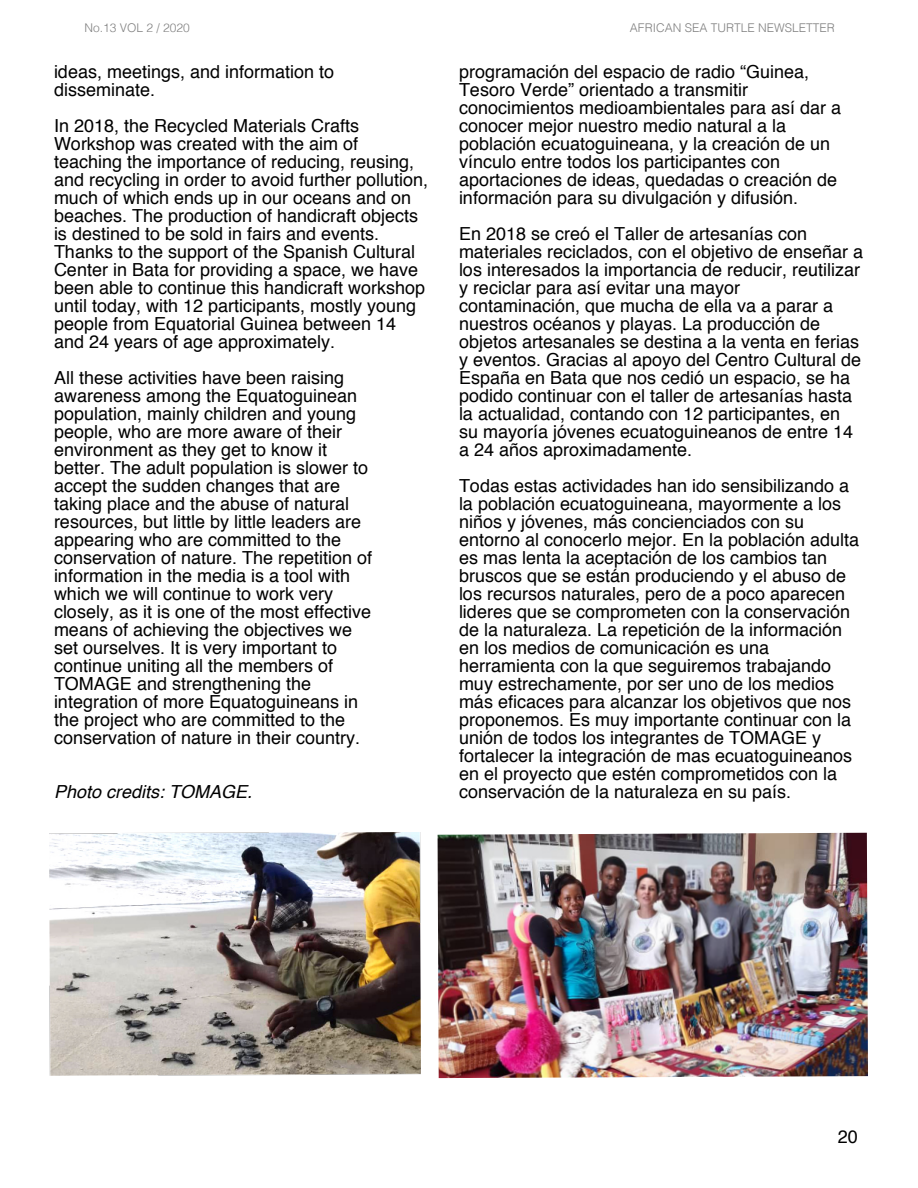
<style>
.page{position:relative;width:918px;height:1188px;background:#fff}
.page>*{position:absolute;margin:0;border:0;box-sizing:border-box;transform-origin:0 0}
.t1{font:18px/18px "Helvetica";color:#000}
.t2{font:italic 18px "Helvetica";color:#000}
.t3{font:300 12px "Helvetica";color:#808080}
</style>
<div class="page">
<img style="left:50px;top:833px;width:370px;height:242px">
<img style="left:438px;top:833px;width:430px;height:245px">
<p class="t3" style="left:84px;top:23px;width:107px">No.13 VOL 2 / 2020</p>
<p class="t3" style="left:630px;top:23px;width:206px">AFRICAN SEA TURTLE NEWSLETTER</p>
<p class="t1" style="left:54px;top:63px;width:282px">ideas, meetings, and information to disseminate.</p>
<p class="t1" style="left:54px;top:117px;width:376px">In 2018, the Recycled Materials Crafts Workshop was created with the aim of teaching the importance of reducing, reusing, and recycling in order to avoid further pollution, much of which ends up in our oceans and on beaches. The production of handicraft objects is destined to be sold in fairs and events.<br>Thanks to the support of the Spanish Cultural Center in Bata for providing a space, we have been able to continue this handicraft workshop until today, with 12 participants, mostly young people from Equatorial Guinea between 14 and 24 years of age approximately.</p>
<p class="t1" style="left:54px;top:369px;width:320px">All these activities have been raising awareness among the Equatoguinean population, mainly children and young people, who are more aware of their environment as they get to know it better. The adult population is slower to accept the sudden changes that are taking place and the abuse of natural resources, but little by little leaders are appearing who are committed to the conservation of nature. The repetition of information in the media is a tool with which we will continue to work very closely, as it is one of the most effective means of achieving the objectives we set ourselves. It is very important to continue uniting all the members of TOMAGE and strengthening the integration of more Equatoguineans in the project who are committed to the conservation of nature in their country.</p>
<p class="t2" style="left:54px;top:784px;width:200px">Photo credits: TOMAGE.</p>
<p class="t1" style="left:459px;top:63px;width:384px">programación del espacio de radio “Guinea, Tesoro Verde” orientado a transmitir conocimientos medioambientales para así dar a conocer mejor nuestro medio natural a la población ecuatoguineana, y la creación de un vínculo entre todos los participantes con aportaciones de ideas, quedadas o creación de información para su divulgación y difusión.</p>
<p class="t1" style="left:459px;top:225px;width:406px">En 2018 se creó el Taller de artesanías con materiales reciclados, con el objetivo de enseñar a los interesados la importancia de reducir, reutilizar y reciclar para así evitar una mayor contaminación, que mucha de ella va a parar a nuestros océanos y playas. La producción de objetos artesanales se destina a la venta en ferias y eventos. Gracias al apoyo del Centro Cultural de España en Bata que nos cedió un espacio, se ha podido continuar con el taller de artesanías hasta la actualidad, contando con 12 participantes, en su mayoría jóvenes ecuatoguineanos de entre 14 a 24 años aproximadamente.</p>
<p class="t1" style="left:459px;top:477px;width:402px">Todas estas actividades han ido sensibilizando a la población ecuatoguineana, mayormente a los niños y jóvenes, más concienciados con su entorno al conocerlo mejor. En la población adulta es mas lenta la aceptación de los cambios tan bruscos que se están produciendo y el abuso de los recursos naturales, pero de a poco aparecen lideres que se comprometen con la conservación de la naturaleza. La repetición de la información en los medios de comunicación es una herramienta con la que seguiremos trabajando muy estrechamente, por ser uno de los medios más eficaces para alcanzar los objetivos que nos proponemos. Es muy importante continuar con la unión de todos los integrantes de TOMAGE y fortalecer la integración de mas ecuatoguineanos en el proyecto que estén comprometidos con la conservación de la naturaleza en su país.</p>
<p class="t1" style="left:838px;top:1129px;width:22px">20</p>
</div>
